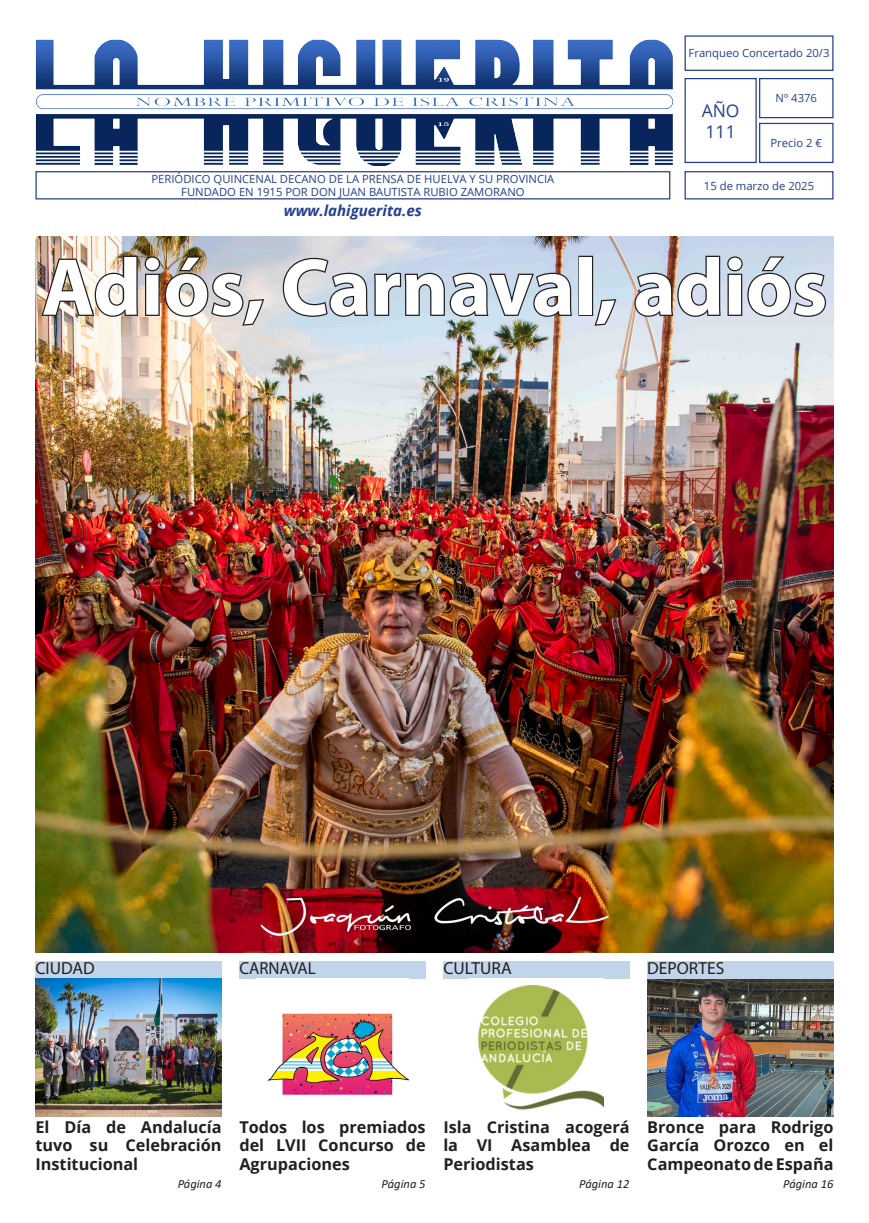
<style>
.page{position:relative;width:869px;height:1223px;background:#fff}
.page>*{position:absolute;margin:0;border:0;box-sizing:border-box;transform-origin:0 0}
.Portada_Titular_blan{font:700 81.25px "Myriad Pro";color:#fff}
.Portada_Destacados_S{font:17.5px "Myriad Pro";color:#231f20}
.Portada_Destacados_S-2{font:17.5px "Myriad Pro";color:#231f20;scale:.96 1}
.t1{font:17.5px/21px "Open Sans";color:#253f8e}
.Portada_Destacados_T{font:700 16.25px/18.8px "Open Sans";color:#231f20;text-align:justify}
.t2{font:italic 700 15px "Open Sans";color:#253f8e}
.t3{font:italic 12.5px "Calibri";color:#231f20}
.Cabeceras_peq{font:11.25px/13.5px "Open Sans";color:#253f8e;text-align:center}
</style>
<div class="page">
<img style="left:35px;top:40px;width:638px;height:126px">
<div style="left:684px;top:35px;width:149px;height:36px;border:1px solid #253f8e"></div>
<div style="left:35px;top:171px;width:635px;height:28px;border:1px solid #253f8e"></div>
<div style="left:684px;top:78px;width:72px;height:85px;border:1px solid #253f8e"></div>
<div style="left:758px;top:78px;width:75px;height:40px;border:1px solid #253f8e"></div>
<div style="left:758px;top:123px;width:75px;height:40px;border:1px solid #253f8e"></div>
<div style="left:684px;top:171px;width:149px;height:28px;border:1px solid #253f8e"></div>
<img style="left:647px;top:978px;width:186px;height:138px">
<div style="left:443px;top:960px;width:186px;height:18px;background:#c2d4ea"></div>
<div style="left:239px;top:960px;width:186px;height:18px;background:#c2d4ea"></div>
<img style="left:267px;top:1013px;width:141px;height:82px">
<div style="left:647px;top:960px;width:186px;height:18px;background:#c2d4ea"></div>
<div style="left:35px;top:960px;width:186px;height:18px;background:#c2d4ea"></div>
<img style="left:35px;top:978px;width:186px;height:138px">
<img style="left:478px;top:984px;width:125px;height:126px">
<img style="left:35px;top:236px;width:798px;height:716px">
<img style="left:40px;top:254px;width:226px;height:73px">
<svg style="left:281px;top:256px;width:292px;height:62px;background:#acb5c1"></svg>
<div style="left:578px;top:256px;width:15px;height:60px;border:2px solid #231f20"></div>
<svg style="left:592px;top:298px;width:25px;height:29px"></svg>
<svg style="left:633px;top:254px;width:193px;height:64px;background:#a9afb9"></svg>
<p class="Cabeceras_peq" style="left:151px;top:172px;width:404px">PERIÓDICO QUINCENAL DECANO DE LA PRENSA DE HUELVA Y SU PROVINCIA<br>FUNDADO EN 1915 POR DON JUAN BAUTISTA RUBIO ZAMORANO</p>
<p class="t2" style="left:284px;top:200px;width:139px">www.lahiguerita.es</p>
<p class="Cabeceras_peq" style="left:688px;top:46px;width:142px">Franqueo Concertado 20/3</p>
<p class="Cabeceras_peq" style="left:775px;top:91px;width:43px">Nº 4376</p>
<p class="Cabeceras_peq" style="left:770px;top:136px;width:53px">Precio 2 €</p>
<p class="Cabeceras_peq" style="left:703px;top:178px;width:112px">15 de marzo de 2025</p>
<p class="t1" style="left:701px;top:99px;width:39px">AÑO<br>111</p>
<p class="Portada_Titular_blan" style="left:42px;top:234px;width:786px">Adiós, Carnaval, adiós</p>
<p class="Portada_Destacados_S" style="left:35px;top:957px;width:61px">CIUDAD</p>
<p class="Portada_Destacados_S" style="left:647px;top:957px;width:79px">DEPORTES</p>
<p class="Portada_Destacados_S-2" style="left:239px;top:957px;width:81px">CARNAVAL</p>
<p class="Portada_Destacados_S" style="left:443px;top:957px;width:70px">CULTURA</p>
<p class="Portada_Destacados_T" style="left:35px;top:1116px;width:188px">El Día de Andalucía tuvo su Celebración Institucional</p>
<p class="t3" style="left:177px;top:1174px;width:45px">Página 4</p>
<p class="Portada_Destacados_T" style="left:239px;top:1116px;width:188px">Todos los premiados del LVII Concurso de Agrupaciones</p>
<p class="t3" style="left:381px;top:1174px;width:45px">Página 5</p>
<p class="Portada_Destacados_T" style="left:443px;top:1116px;width:188px">Isla Cristina acogerá la VI Asamblea de Periodistas</p>
<p class="t3" style="left:579px;top:1174px;width:52px">Página 12</p>
<p class="Portada_Destacados_T" style="left:647px;top:1116px;width:188px">Bronce para Rodrigo García Orozco en el Campeonato de España</p>
<p class="t3" style="left:782px;top:1174px;width:52px">Página 16</p>
</div>
